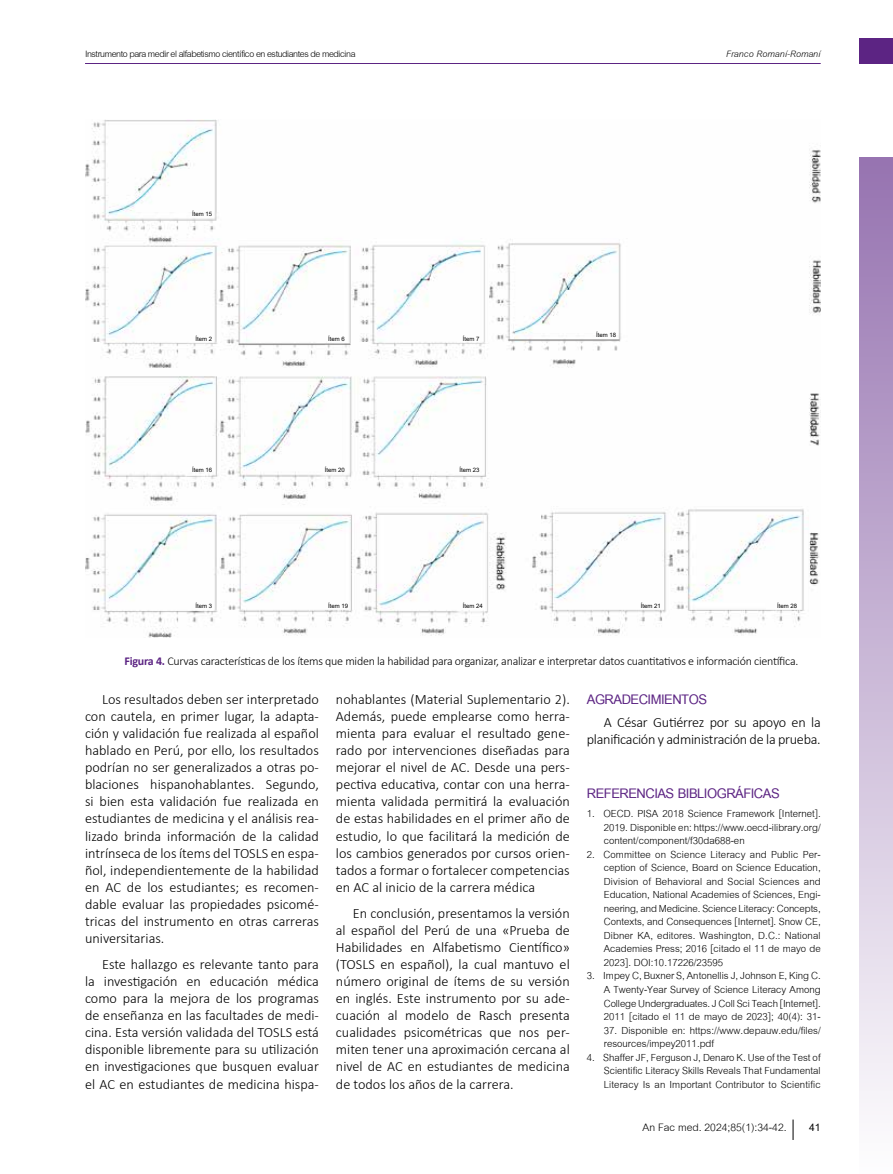
<style>
.page{position:relative;width:893px;height:1174px;background:#fff}
.page>*{position:absolute;margin:0;border:0;box-sizing:border-box;transform-origin:0 0}
.t1{font:700 20.25px "Cordia UPC";letter-spacing:-.025em;color:#5c2483}
.t2{font:15.75px "Cordia UPC";color:#000}
.t3{font:700 15.75px "Cordia UPC";color:#000}
.t4{font:15px/13.5px "Cordia UPC";color:#000;text-align:justify}
.t5{font:300 14.25px/17.1px "Calibri";color:#000;text-align:justify}
.t6{font:300 14.25px/17.1px "Calibri";letter-spacing:-.02em;color:#000;text-align:right}
.t7{font:13.5px "Cordia UPC";letter-spacing:-.03em;color:#000}
.t8{font:italic 13.5px "Cordia UPC";color:#000}
.t9{font:300 12px "Calibri";letter-spacing:-.02em;color:#000}
.t10{font:6px "Arial";color:#000}
.s1{font-weight:700;color:#5c2483}
</style>
<div class="page">
<div style="left:859px;top:157px;width:34px;height:1017px;background:linear-gradient(to bottom,#9673b0,#fefdfe)"></div>
<div style="left:859px;top:38px;width:34px;height:26px;background:#5c2483"></div>
<hr style="left:85px;top:63px;width:736px;height:1px;background:#5c2483">
<svg style="left:793px;top:1119px;width:1px;height:21px"></svg>
<img style="left:85px;top:119px;width:736px;height:518px">
<hr style="left:508px;top:340px;width:112px;height:1px;background:#7c7b7b">
<hr style="left:239px;top:344px;width:111px;height:1px;background:#7c7b7b">
<p class="t7" style="left:85px;top:45px;width:272px">Instrumento para medir el alfabetismo científico en estudiantes de medicina</p>
<p class="t8" style="left:726px;top:45px;width:96px">Franco Romaní-Romaní</p>
<p class="t10" style="left:192px;top:210px;width:22px">Ítem 15</p>
<p class="t10" style="left:195px;top:334px;width:18px">Ítem 2</p>
<p class="t10" style="left:328px;top:334px;width:18px">Ítem 6</p>
<p class="t10" style="left:463px;top:334px;width:18px">Ítem 7</p>
<p class="t10" style="left:596px;top:331px;width:22px">Ítem 18</p>
<p class="t10" style="left:192px;top:466px;width:22px">Ítem 16</p>
<p class="t10" style="left:325px;top:466px;width:22px">Ítem 20</p>
<p class="t10" style="left:459px;top:466px;width:22px">Ítem 23</p>
<p class="t10" style="left:195px;top:602px;width:18px">Ítem 3</p>
<p class="t10" style="left:328px;top:602px;width:22px">Ítem 19</p>
<p class="t10" style="left:463px;top:602px;width:22px">Ítem 24</p>
<p class="t10" style="left:641px;top:602px;width:22px">Ítem 21</p>
<p class="t10" style="left:777px;top:602px;width:22px">Ítem 28</p>
<p class="t9" style="left:125px;top:654px;width:675px"><span class="s1">Figura 4.</span> Curvas características de los ítems que miden la habilidad para organizar, analizar e interpretar datos cuantitativos e información científica.</p>
<p class="t5" style="left:85px;top:690px;width:235px;text-indent:17px">Los resultados deben ser interpretado con cautela, en primer lugar, la adapta&shy;ción y validación fue realizada al español hablado en Perú, por ello, los resultados podrían no ser generalizados a otras po&shy;blaciones hispanohablantes. Segundo, si bien esta validación fue realizada en estudiantes de medicina y el análisis rea&shy;lizado brinda información de la calidad intrínseca de los ítems del TOSLS en espa&shy;ñol, independientemente de la habilidad en AC de los estudiantes; es recomen&shy;dable evaluar las propiedades psicomé&shy;tricas del instrumento en otras carreras universitarias.</p>
<p class="t5" style="left:85px;top:955px;width:235px;text-indent:17px">Este hallazgo es relevante tanto para la investigación en educación médica como para la mejora de los programas de enseñanza en las facultades de medi&shy;cina. Esta versión validada del TOSLS está disponible libremente para su utilización en investigaciones que busquen evaluar el AC en estudiantes de medicina hispa-</p>
<p class="t5" style="left:336px;top:690px;width:235px">nohablantes (Material Suplementario 2).<br>Además, puede emplearse como herra&shy;mienta para evaluar el resultado gene&shy;rado por intervenciones diseñadas para mejorar el nivel de AC. Desde una pers&shy;pectiva educativa, contar con una herra&shy;mienta validada permitirá la evaluación de estas habilidades en el primer año de estudio, lo que facilitará la medición de los cambios generados por cursos orien&shy;tados a formar o fortalecer competencias en AC al inicio de la carrera médica</p>
<p class="t5" style="left:336px;top:904px;width:235px;text-indent:17px">En conclusión, presentamos la versión al español del Perú de una «Prueba de Habilidades en Alfabetismo Científico» (TOSLS en español), la cual mantuvo el número original de ítems de su versión en inglés. Este instrumento por su ade&shy;cuación al modelo de Rasch presenta cualidades psicométricas que nos per&shy;miten tener una aproximación cercana al nivel de AC en estudiantes de medicina de todos los años de la carrera.</p>
<h1 class="t1" style="left:587px;top:687px;width:122px">AGRADECIMIENTOS</h1>
<p class="t6" style="left:587px;top:713px;width:235px">A César Gutiérrez por su apoyo en la planificación y administración de la prueba.</p>
<h1 class="t1" style="left:587px;top:781px;width:194px">REFERENCIAS BIBLIOGRÁFICAS</h1>
<p class="t4" style="left:604px;top:807px;width:218px;text-indent:-17px">1. OECD. PISA 2018 Science Framework [Internet].<br>2019. Disponible en: https://www.oecd-ilibrary.org/ content/component/f30da688-en</p>
<p class="t4" style="left:604px;top:848px;width:218px;text-indent:-17px">2. Committee on Science Literacy and Public Per&shy;ception of Science, Board on Science Education, Division of Behavioral and Social Sciences and Education, National Academies of Sciences, Engi&shy;neering, and Medicine. Science Literacy: Concepts, Contexts, and Consequences [Internet]. Snow CE, Dibner KA, editores. Washington, D.C.: National Academies Press; 2016 [citado el 11 de mayo de 2023]. DOI:10.17226/23595</p>
<p class="t4" style="left:604px;top:969px;width:218px;text-indent:-17px">3. Impey C, Buxner S, Antonellis J, Johnson E, King C.<br>A Twenty-Year Survey of Science Literacy Among College Undergraduates. J Coll Sci Teach [Internet].<br>2011 [citado el 11 de mayo de 2023]; 40(4): 31-</p>
<p class="t4" style="left:604px;top:1023px;width:218px">37. Disponible en: https://www.depauw.edu/files/ resources/impey2011.pdf</p>
<p class="t4" style="left:604px;top:1050px;width:218px;text-indent:-17px">4. Shaffer JF, Ferguson J, Denaro K. Use of the Test of Scientific Literacy Skills Reveals That Fundamental Literacy Is an Important Contributor to Scientific</p>
<p class="t2" style="left:642px;top:1117px;width:146px">An Fac med. 2024;85(1):34-42.</p>
<p class="t3" style="left:809px;top:1118px;width:13px">41</p>
</div>
